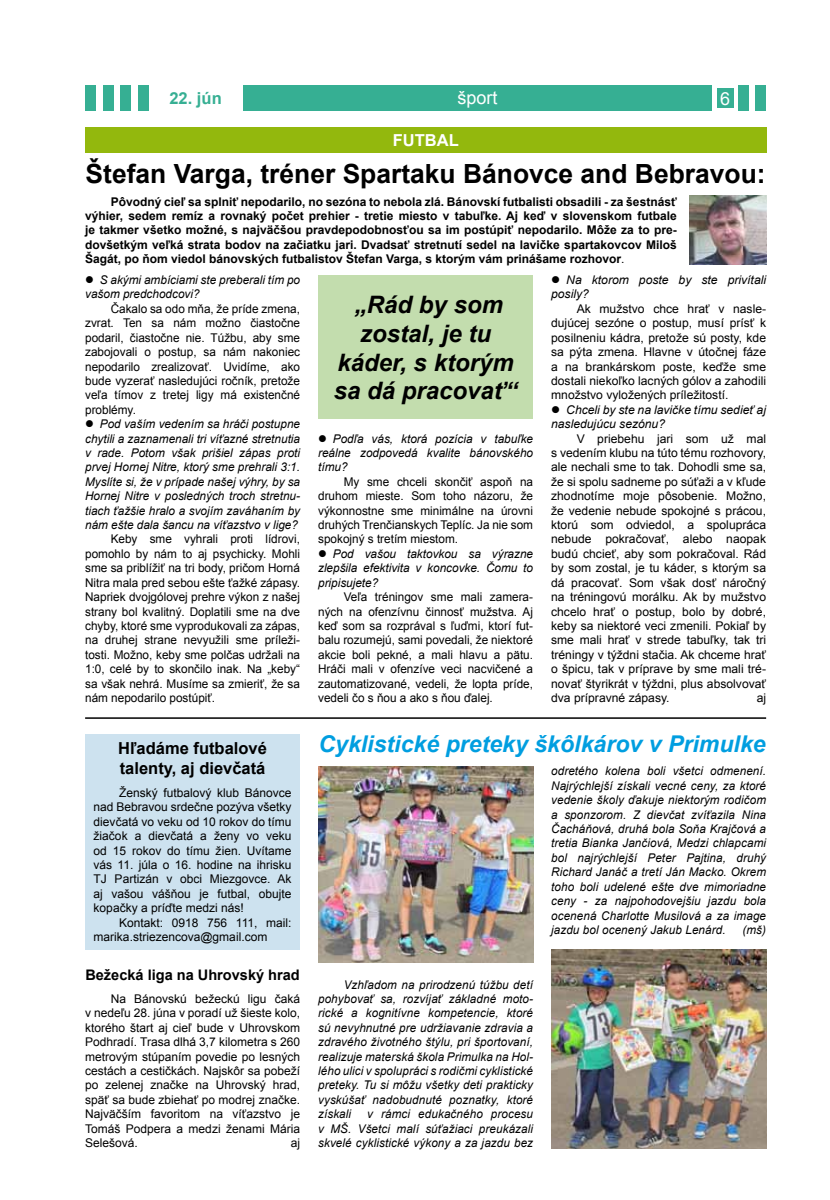
<style>
.page{position:relative;width:830px;height:1200px;background:#fff}
.page>*{position:absolute;margin:0;border:0;box-sizing:border-box;transform-origin:0 0}
.t1{font:700 26.4px "Arial";color:#000}
.t2{font:italic 700 24px/28.8px "Arial";color:#000;text-align:center}
.t3{font:italic 700 23.1px "Arial";color:#009ee0}
.t4{font:18px "Arial";color:#fff}
.t5{font:700 16.5px/19.8px "Arial";color:#000}
.t6{font:700 16.5px "Arial";color:#36af93}
.t7{font:700 16.5px "Arial";color:#fff}
.t8{font:700 14.55px "Arial";color:#000}
.t9{font:12px/14.4px "Arial";color:#000;text-align:justify}
.t10{font:italic 12px/14.4px "Arial";color:#000;text-align:justify}
.t11{font:700 12px/14.4px "Arial";color:#000;text-align:justify}
.s1{font-weight:400}
</style>
<div class="page">
<div style="left:242px;top:85px;width:470px;height:26px;background:#36af93"></div>
<div style="left:120px;top:85px;width:11px;height:26px;background:#36af93"></div>
<div style="left:103px;top:85px;width:10px;height:26px;background:#36af93"></div>
<div style="left:85px;top:85px;width:11px;height:26px;background:#36af93"></div>
<div style="left:138px;top:85px;width:10px;height:26px;background:#36af93"></div>
<div style="left:755px;top:85px;width:10px;height:26px;background:#36af93"></div>
<div style="left:737px;top:85px;width:11px;height:26px;background:#36af93"></div>
<div style="left:716px;top:88px;width:17px;height:20px;background:#36af93"></div>
<div style="left:85px;top:128px;width:680px;height:25px;background:#93b80d"></div>
<div style="left:318px;top:275px;width:215px;height:144px;background:#c3ddae"></div>
<img style="left:689px;top:196px;width:76px;height:69px">
<hr style="left:85px;top:717px;width:680px;height:1px;background:#000">
<div style="left:85px;top:733px;width:215px;height:216px;background:#cde2ef"></div>
<img style="left:318px;top:766px;width:215px;height:196px">
<img style="left:551px;top:949px;width:214px;height:199px">
<h3 class="t4" style="left:457px;top:86px;width:42px">šport</h3>
<h3 class="t6" style="left:169px;top:87px;width:54px">22. jún</h3>
<h3 class="t4" style="left:719px;top:87px;width:12px">6</h3>
<h3 class="t7" style="left:392px;top:130px;width:22px">Futbal</h3>
<h1 class="t1" style="left:86px;top:156px;width:681px">Štefan Varga, tréner Spartaku Bánovce and Bebravou:</h1>
<p class="t11" style="left:85px;top:194px;width:593px;text-indent:26px">Pôvodný cieľ sa splniť nepodarilo, no sezóna to nebola zlá. Bánovskí futbalisti obsadili - za šestnásť výhier, sedem remíz a rovnaký počet prehier - tretie miesto v tabuľke. Aj keď v slovenskom futbale je takmer všetko možné, s najväčšou pravdepodobnosťou sa im postúpiť nepodarilo. Môže za to pre&shy;dovšetkým veľká strata bodov na začiatku jari. Dvadsať stretnutí sedel na lavičke spartakovcov Miloš Šagát, po ňom viedol bánovských futbalistov Štefan Varga, s ktorým vám prinášame rozhovor<span class="s1">.</span></p>
<h2 class="t2" style="left:333px;top:291px;width:185px">„Rád by som zostal, je tu káder, s ktorým sa dá pracovať“</h2>
<p class="t10" style="left:85px;top:273px;width:216px">● S akými ambíciami ste preberali tím po vašom predchodcovi?</p>
<p class="t9" style="left:85px;top:301px;width:216px;text-indent:26px">Čakalo sa odo mňa, že príde zmena, zvrat. Ten sa nám možno čiastočne podaril, čiastočne nie. Túžbu, aby sme zabojovali o postup, sa nám nakoniec nepodarilo zrealizovať. Uvidíme, ako bude vyzerať nasledujúci ročník, pretože veľa tímov z tretej ligy má existenčné problémy.</p>
<p class="t10" style="left:85px;top:417px;width:216px">● Pod vaším vedením sa hráči postupne chytili a zaznamenali tri víťazné stretnutia v rade. Potom však prišiel zápas proti prvej Hornej Nitre, ktorý sme prehrali 3:1.<br>Myslíte si, že v prípade našej výhry, by sa Hornej Nitre v posledných troch stretnu&shy;tiach ťažšie hralo a svojím zaváhaním by nám ešte dala šancu na víťazstvo v lige?</p>
<p class="t9" style="left:85px;top:532px;width:216px;text-indent:26px">Keby sme vyhrali proti lídrovi, pomohlo by nám to aj psychicky. Mohli sme sa priblížiť na tri body, pričom Horná Nitra mala pred sebou ešte ťažké zápasy.<br>Napriek dvojgólovej prehre výkon z našej strany bol kvalitný. Doplatili sme na dve chyby, ktoré sme vyprodukovali za zápas, na druhej strane nevyužili sme príleži&shy;tosti. Možno, keby sme polčas udržali na 1:0, celé by to skončilo inak. Na „keby“ sa však nehrá. Musíme sa zmieriť, že sa nám nepodarilo postúpiť.</p>
<p class="t10" style="left:551px;top:273px;width:216px">● Na ktorom poste by ste privítali posily?</p>
<p class="t9" style="left:551px;top:301px;width:216px;text-indent:26px">Ak mužstvo chce hrať v nasle&shy;dujúcej sezóne o postup, musí prísť k posilneniu kádra, pretože sú posty, kde sa pýta zmena. Hlavne v útočnej fáze a na brankárskom poste, keďže sme dostali niekoľko lacných gólov a zahodili množstvo vyložených príležitostí.</p>
<p class="t10" style="left:551px;top:402px;width:216px">● Chceli by ste na lavičke tímu sedieť aj nasledujúcu sezónu?</p>
<p class="t9" style="left:551px;top:431px;width:216px;text-indent:26px">V priebehu jari som už mal s vedením klubu na túto tému rozhovory, ale nechali sme to tak. Dohodli sme sa, že si spolu sadneme po súťaži a v kľude zhodnotíme moje pôsobenie. Možno, že vedenie nebude spokojné s prácou, ktorú som odviedol, a spolupráca nebude pokračovať, alebo naopak budú chcieť, aby som pokračoval. Rád by som zostal, je tu káder, s ktorým sa dá pracovať. Som však dosť náročný na tréningovú morálku. Ak by mužstvo chcelo hrať o postup, bolo by dobré, keby sa niektoré veci zmenili. Pokiaľ by sme mali hrať v strede tabuľky, tak tri tréningy v týždni stačia. Ak chceme hrať o špicu, tak v príprave by sme mali tré&shy;novať štyrikrát v týždni, plus absolvovať dva prípravné zápasy.</p>
<p class="t10" style="left:318px;top:431px;width:216px">● Podľa vás, ktorá pozícia v tabuľke reálne zodpovedá kvalite bánovského tímu?</p>
<p class="t9" style="left:318px;top:474px;width:216px;text-indent:26px">My sme chceli skončiť aspoň na druhom mieste. Som toho názoru, že výkonnostne sme minimálne na úrovni druhých Trenčianskych Teplíc. Ja nie som spokojný s tretím miestom.</p>
<p class="t10" style="left:318px;top:546px;width:216px">● Pod vašou taktovkou sa výrazne zlepšila efektivita v koncovke. Čomu to pripisujete?</p>
<p class="t9" style="left:318px;top:589px;width:216px;text-indent:26px">Veľa tréningov sme mali zamera&shy;ných na ofenzívnu činnosť mužstva. Aj keď som sa rozprával s ľuďmi, ktorí fut&shy;balu rozumejú, sami povedali, že niektoré akcie boli pekné, a mali hlavu a pätu.<br>Hráči mali v ofenzíve veci nacvičené a zautomatizované, vedeli, že lopta príde, vedeli čo s ňou a ako s ňou ďalej.</p>
<p class="t9" style="left:756px;top:690px;width:11px">aj</p>
<h3 class="t5" style="left:118px;top:738px;width:150px">Hľadáme futbalové talenty, aj dievčatá</h3>
<p class="t9" style="left:94px;top:785px;width:199px;text-indent:26px">Ženský futbalový klub Bánovce nad Bebravou srdečne pozýva všetky dievčatá vo veku od 10 rokov do tímu žiačok a dievčatá a ženy vo veku od 15 rokov do tímu žien. Uvítame vás 11. júla o 16. hodine na ihrisku TJ Partizán v obci Miezgovce. Ak aj vašou vášňou je futbal, obujte kopačky a príďte medzi nás!</p>
<p class="t9" style="left:94px;top:915px;width:199px;text-indent:26px">Kontakt: 0918 756 111, mail: marika.striezencova@gmail.com</p>
<p class="t8" style="left:85px;top:965px;width:216px">Bežecká liga na Uhrovský hrad</p>
<p class="t9" style="left:85px;top:991px;width:216px;text-indent:26px">Na Bánovskú bežeckú ligu čaká v nedeľu 28. júna v poradí už šieste kolo, ktorého štart aj cieľ bude v Uhrovskom Podhradí. Trasa dlhá 3,7 kilometra s 260 metrovým stúpaním povedie po lesných cestách a cestičkách. Najskôr sa pobeží po zelenej značke na Uhrovský hrad, späť sa bude zbiehať po modrej značke.<br>Najväčším favoritom na víťazstvo je Tomáš Podpera a medzi ženami Mária Selešová.</p>
<p class="t9" style="left:290px;top:1135px;width:11px">aj</p>
<h3 class="t3" style="left:318px;top:727px;width:448px">Cyklistické preteky škôlkárov v Primulke</h3>
<p class="t10" style="left:551px;top:764px;width:216px">odretého kolena boli všetci odmenení.<br>Najrýchlejší získali vecné ceny, za ktoré vedenie školy ďakuje niektorým rodičom a sponzorom. Z dievčat zvíťazila Nina Čacháňová, druhá bola Soňa Krajčová a tretia Bianka Jančiová, Medzi chlapcami bol najrýchlejší Peter Pajtina, druhý Richard Janáč a tretí Ján Macko. Okrem toho boli udelené ešte dve mimoriadne ceny - za najpohodovejšiu jazdu bola ocenená Charlotte Musilová a za image jazdu bol ocenený Jakub Lenárd.</p>
<p class="t10" style="left:742px;top:922px;width:25px">(mš)</p>
<p class="t10" style="left:318px;top:977px;width:216px;text-indent:26px">Vzhľadom na prirodzenú túžbu detí pohybovať sa, rozvíjať základné moto&shy;rické a kognitívne kompetencie, ktoré sú nevyhnutné pre udržiavanie zdravia a zdravého životného štýlu, pri športovaní, realizuje materská škola Primulka na Hol&shy;lého ulici v spolupráci s rodičmi cyklistické preteky. Tu si môžu všetky deti prakticky vyskúšať nadobudnuté poznatky, ktoré získali</p>
<p class="t10" style="left:318px;top:1106px;width:216px;text-indent:49px">v rámci edukačného procesu v MŠ. Všetci malí súťažiaci preukázali skvelé cyklistické výkony a za jazdu bez</p>
</div>
